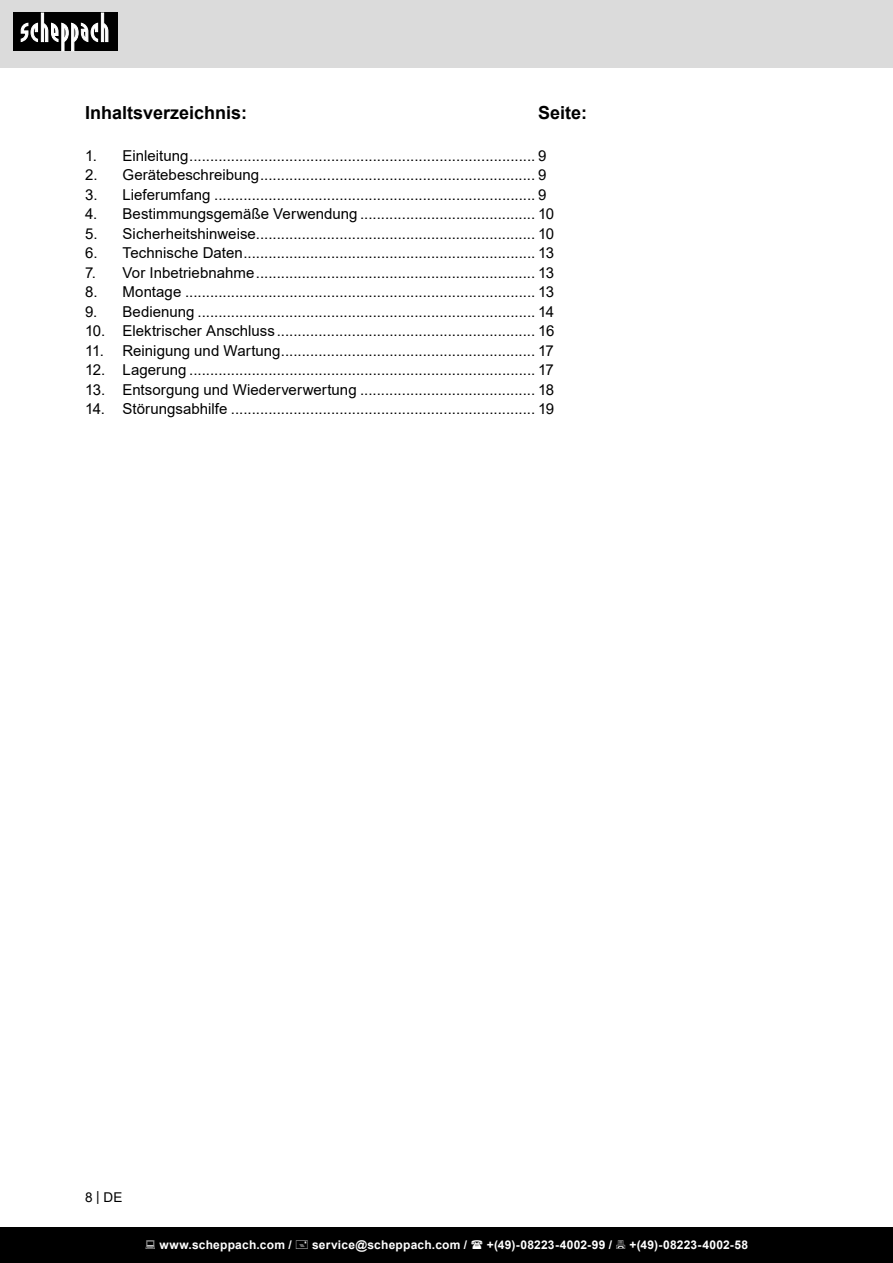
<style>
.page{position:relative;width:893px;height:1263px;background:#fff}
.page>*{position:absolute;margin:0;border:0;box-sizing:border-box;transform-origin:0 0}
.TOC_title{font:700 18px "Arial";color:#000}
.t1{font:15px "Arial";letter-spacing:.005em;color:#000}
.t2{font:13.5px "Arial";color:#000}
.t3{font:700 12px "Arial";letter-spacing:.02em;color:#fff}
</style>
<div class="page">
<div style="left:0;top:0;width:893px;height:67px;background:#dbdbdb"></div>
<div style="left:0;top:1227px;width:893px;height:36px;background:#000"></div>
<div style="left:13px;top:13px;width:105px;height:38px;background:#000"></div>
<svg style="left:21px;top:13px;width:87px;height:38px"></svg>
<p class="TOC_title" style="left:85px;top:100px;width:164px">Inhaltsverzeichnis:</p>
<p class="TOC_title" style="left:538px;top:100px;width:51px">Seite:</p>
<p class="t1" style="left:85px;top:145px;width:463px">1. Einleitung................................................................................... 9</p>
<p class="t1" style="left:85px;top:164px;width:463px">2. Gerätebeschreibung.................................................................. 9</p>
<p class="t1" style="left:85px;top:184px;width:463px">3. Lieferumfang ............................................................................. 9</p>
<p class="t1" style="left:85px;top:203px;width:471px">4. Bestimmungsgemäße Verwendung .......................................... 10</p>
<p class="t1" style="left:85px;top:223px;width:471px">5. Sicherheitshinweise................................................................... 10</p>
<p class="t1" style="left:85px;top:242px;width:471px">6. Technische Daten...................................................................... 13</p>
<p class="t1" style="left:85px;top:262px;width:471px">7. Vor Inbetriebnahme................................................................... 13</p>
<p class="t1" style="left:85px;top:281px;width:471px">8. Montage .................................................................................... 13</p>
<p class="t1" style="left:85px;top:301px;width:471px">9. Bedienung ................................................................................. 14</p>
<p class="t1" style="left:85px;top:320px;width:471px">10. Elektrischer Anschluss.............................................................. 16</p>
<p class="t1" style="left:85px;top:340px;width:470px">11. Reinigung und Wartung............................................................. 17</p>
<p class="t1" style="left:85px;top:359px;width:470px">12. Lagerung ................................................................................... 17</p>
<p class="t1" style="left:85px;top:379px;width:471px">13. Entsorgung und Wiederverwertung .......................................... 18</p>
<p class="t1" style="left:85px;top:398px;width:471px">14. Störungsabhilfe ......................................................................... 19</p>
<p class="t2" style="left:85px;top:1188px;width:39px">8 | DE</p>
<p class="t3" style="left:159px;top:1236px;width:134px">www.scheppach.com /</p>
<p class="t3" style="left:312px;top:1236px;width:157px">service@scheppach.com /</p>
<p class="t3" style="left:487px;top:1236px;width:127px">+(49)-08223-4002-99 /</p>
<p class="t3" style="left:629px;top:1236px;width:120px">+(49)-08223-4002-58</p>
</div>
